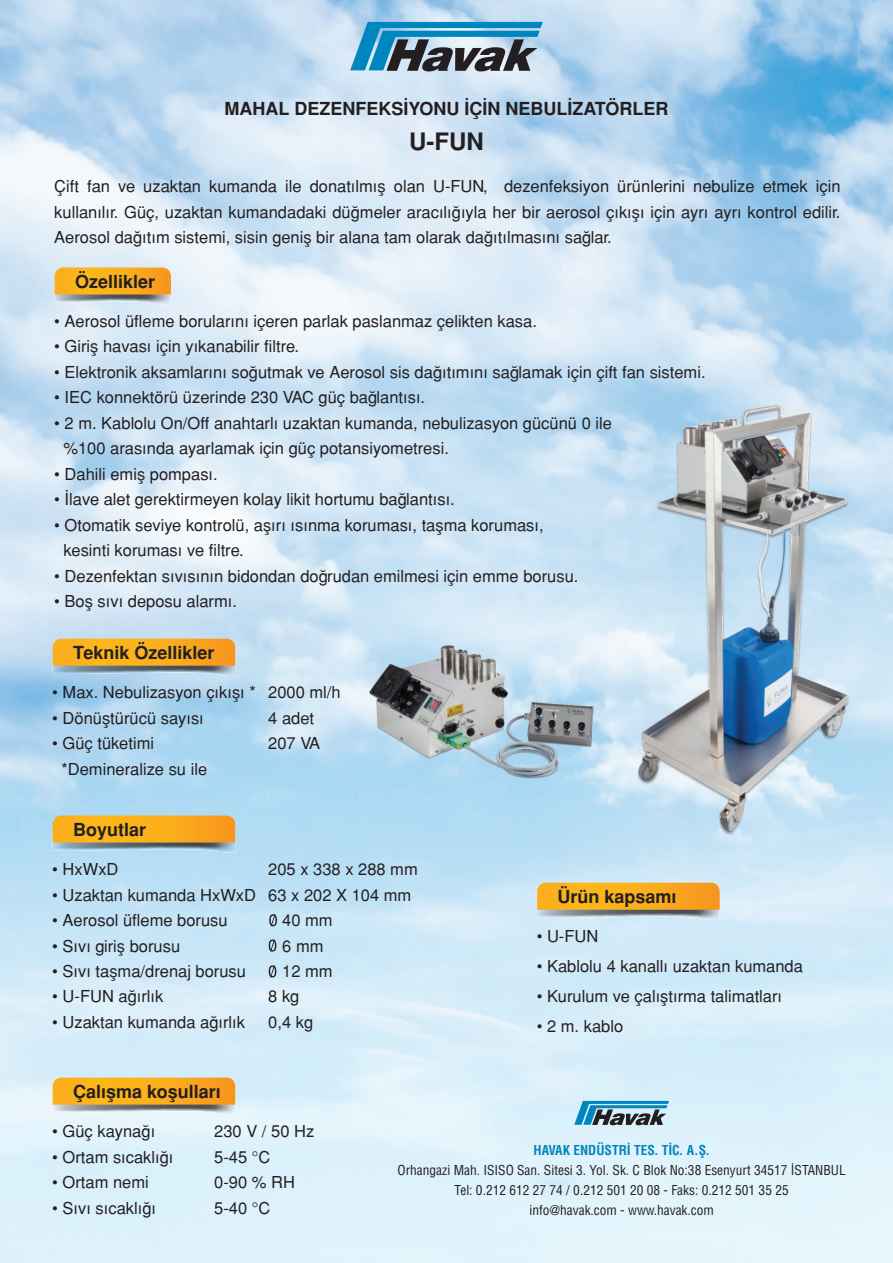
<style>
.page{position:relative;width:893px;height:1263px;background:#fff}
.page>*{position:absolute;margin:0;border:0;box-sizing:border-box;transform-origin:0 0}
.t1{font:700 24px "Helvetica Tr";color:#231f20}
.t2{font:700 18px "Helvetica Tr";color:#231f20}
.t3{font:16.5px/25.5px "Helvetica Normal Tr";color:#231f20}
.t4{font:13.35px/20.1px "Helvetica Cond Normal Tr";color:#231f20;text-align:center}
.t5{font:13.35px "Helvetica Cond Bold Tr";color:#0086be}
</style>
<div class="page">
<img style="left:0;top:0;width:893px;height:1263px">
<img style="left:600px;top:380px;width:285px;height:477px">
<svg style="left:574px;top:1101px;width:95px;height:24px;background:#5e92a9"></svg>
<img style="left:54px;top:270px;width:117px;height:35px">
<svg style="left:55px;top:267px;width:116px;height:27px;background:#f9ae21"></svg>
<img style="left:52px;top:818px;width:183px;height:35px">
<svg style="left:53px;top:815px;width:182px;height:27px;background:#f8ad21"></svg>
<img style="left:52px;top:1080px;width:183px;height:35px">
<svg style="left:53px;top:1077px;width:182px;height:27px;background:#f9ad21"></svg>
<svg style="left:269px;top:914px;width:8px;height:12px"></svg>
<svg style="left:269px;top:965px;width:7px;height:12px"></svg>
<svg style="left:269px;top:939px;width:7px;height:12px"></svg>
<img style="left:52px;top:641px;width:183px;height:35px">
<svg style="left:53px;top:639px;width:182px;height:27px;background:#f8ab1d"></svg>
<img style="left:537px;top:910px;width:183px;height:10px">
<svg style="left:537px;top:883px;width:183px;height:27px;background:#f8ac1e"></svg>
<svg style="left:350px;top:22px;width:193px;height:49px;background:#5a8ea7"></svg>
<img style="left:368px;top:643px;width:227px;height:135px">
<p class="t2" style="left:224px;top:102px;width:446px">MAHAL DEZENFEKSİYONU İÇİN NEBULİZATÖRLER</p>
<h1 class="t1" style="left:409px;top:132px;width:76px">U-FUN</h1>
<p class="t3" style="left:54px;top:175px;width:788px;text-align:justify">Çift fan ve uzaktan kumanda ile donatılmış olan U-FUN, dezenfeksiyon ürünlerini nebulize etmek için kullanılır. Güç, uzaktan kumandadaki düğmeler aracılığıyla her bir aerosol çıkışı için ayrı ayrı kontrol edilir.<br>Aerosol dağıtım sistemi, sisin geniş bir alana tam olarak dağıtılmasını sağlar.</p>
<p class="t2" style="left:75px;top:274px;width:82px">Özellikler</p>
<p class="t3" style="left:54px;top:310px;width:484px">• Aerosol üfleme borularını içeren parlak paslanmaz çelikten kasa.</p>
<p class="t3" style="left:54px;top:335px;width:246px">• Giriş havası için yıkanabilir filtre.</p>
<p class="t3" style="left:54px;top:361px;width:653px">• Elektronik aksamlarını soğutmak ve Aerosol sis dağıtımını sağlamak için çift fan sistemi.</p>
<p class="t3" style="left:54px;top:386px;width:372px">• IEC konnektörü üzerinde 230 VAC güç bağlantısı.</p>
<p class="t3" style="left:63px;top:412px;width:550px;text-indent:-9px">• 2 m. Kablolu On/Off anahtarlı uzaktan kumanda, nebulizasyon gücünü 0 ile %100 arasında ayarlamak için güç potansiyometresi.</p>
<p class="t3" style="left:54px;top:463px;width:165px">• Dahili emiş pompası.</p>
<p class="t3" style="left:54px;top:488px;width:402px">• İlave alet gerektirmeyen kolay likit hortumu bağlantısı.</p>
<p class="t3" style="left:63px;top:514px;width:482px;text-indent:-9px">• Otomatik seviye kontrolü, aşırı ısınma koruması, taşma koruması, kesinti koruması ve filtre.</p>
<p class="t3" style="left:54px;top:565px;width:526px">• Dezenfektan sıvısının bidondan doğrudan emilmesi için emme borusu.</p>
<p class="t3" style="left:54px;top:590px;width:184px">• Boş sıvı deposu alarmı.</p>
<p class="t2" style="left:73px;top:646px;width:143px">Teknik Özellikler</p>
<p class="t3" style="left:52px;top:681px;width:290px">• Max. Nebulizasyon çıkışı * 2000 ml/h</p>
<p class="t3" style="left:52px;top:706px;width:153px">• Dönüştürücü sayısı</p>
<p class="t3" style="left:268px;top:706px;width:47px">4 adet</p>
<p class="t3" style="left:52px;top:732px;width:103px">• Güç tüketimi</p>
<p class="t3" style="left:268px;top:732px;width:53px">207 VA</p>
<p class="t3" style="left:61px;top:757px;width:147px">*Demineralize su ile</p>
<p class="t2" style="left:73px;top:822px;width:75px">Boyutlar</p>
<p class="t3" style="left:52px;top:858px;width:68px">• HxWxD</p>
<p class="t3" style="left:268px;top:858px;width:151px">205 x 338 x 288 mm</p>
<p class="t3" style="left:52px;top:883px;width:361px">• Uzaktan kumanda HxWxD 63 x 202 X 104 mm</p>
<p class="t3" style="left:52px;top:909px;width:177px">• Aerosol üfleme borusu</p>
<p class="t3" style="left:282px;top:909px;width:52px">40 mm</p>
<p class="t3" style="left:52px;top:934px;width:129px">• Sıvı giriş borusu</p>
<p class="t3" style="left:282px;top:934px;width:43px">6 mm</p>
<p class="t3" style="left:52px;top:960px;width:195px">• Sıvı taşma/drenaj borusu</p>
<p class="t3" style="left:282px;top:960px;width:52px">12 mm</p>
<p class="t3" style="left:52px;top:985px;width:113px">• U-FUN ağırlık</p>
<p class="t3" style="left:268px;top:985px;width:33px">8 kg</p>
<p class="t3" style="left:52px;top:1011px;width:194px">• Uzaktan kumanda ağırlık</p>
<p class="t3" style="left:268px;top:1011px;width:46px">0,4 kg</p>
<p class="t2" style="left:73px;top:1084px;width:149px">Çalışma koşulları</p>
<p class="t2" style="left:557px;top:890px;width:121px">Ürün kapsamı</p>
<p class="t3" style="left:537px;top:925px;width:63px">• U-FUN</p>
<p class="t3" style="left:537px;top:955px;width:268px">• Kablolu 4 kanallı uzaktan kumanda</p>
<p class="t3" style="left:537px;top:985px;width:247px">• Kurulum ve çalıştırma talimatları</p>
<p class="t3" style="left:537px;top:1015px;width:88px">• 2 m. kablo</p>
<p class="t3" style="left:52px;top:1120px;width:104px">• Güç kaynağı</p>
<p class="t3" style="left:214px;top:1120px;width:101px">230 V / 50 Hz</p>
<p class="t3" style="left:52px;top:1145px;width:123px">• Ortam sıcaklığı</p>
<p class="t3" style="left:214px;top:1145px;width:58px">5-45 °C</p>
<p class="t3" style="left:52px;top:1171px;width:98px">• Ortam nemi</p>
<p class="t3" style="left:214px;top:1171px;width:82px">0-90 % RH</p>
<p class="t3" style="left:52px;top:1196px;width:105px">• Sıvı sıcaklığı</p>
<p class="t3" style="left:214px;top:1196px;width:58px">5-40 °C</p>
<p class="t5" style="left:533px;top:1144px;width:178px">HAVAK ENDÜSTRİ TES. TİC. A.Ş.</p>
<p class="t4" style="left:398px;top:1160px;width:450px">Orhangazi Mah. ISISO San. Sitesi 3. Yol. Sk. C Blok No:38 Esenyurt 34517 İSTANBUL<br>Tel: 0.212 612 27 74 / 0.212 501 20 08 - Faks: 0.212 501 35 25<br>info@havak.com - www.havak.com</p>
</div>
